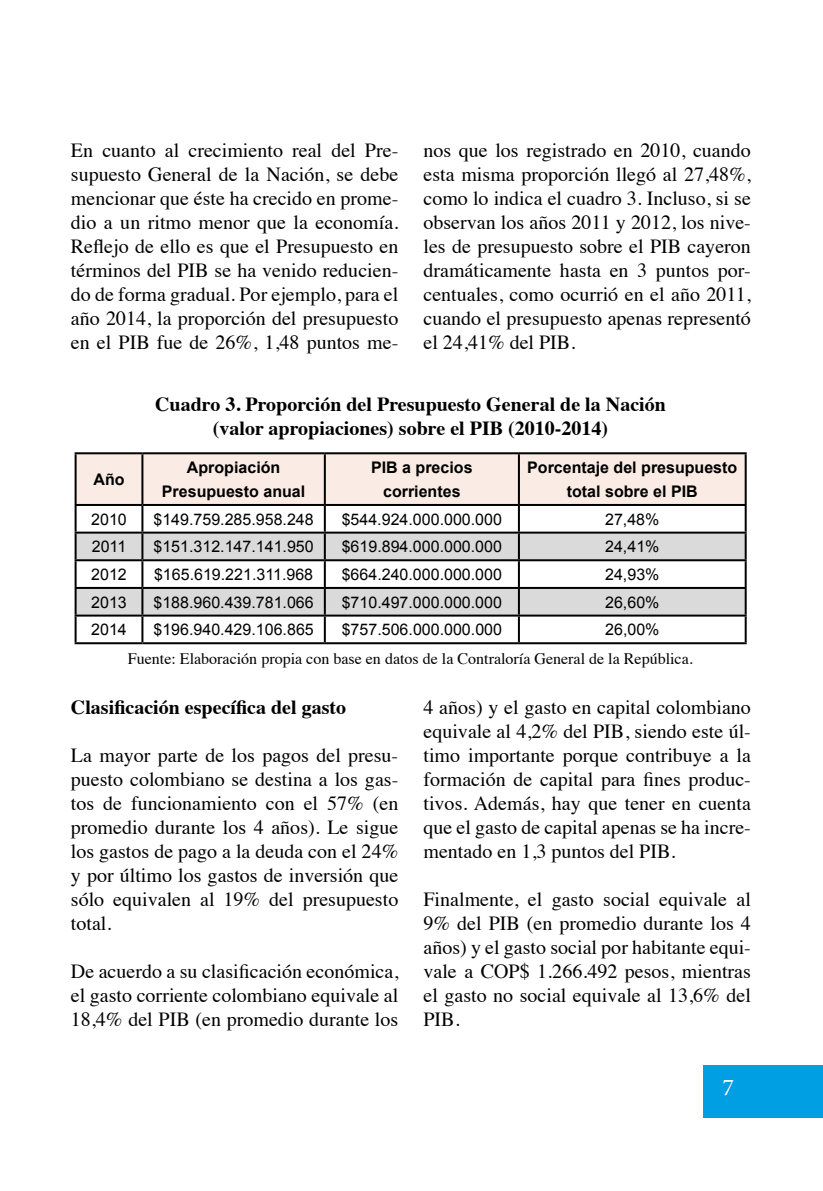
<style>
.page{position:relative;width:823px;height:1191px;background:#fff}
.page>*{position:absolute;margin:0;border:0;box-sizing:border-box;transform-origin:0 0}
.t1{font:24px "Minion Pro";color:#fff}
.t2{font:20px/24px "Times";color:#000;text-align:justify}
.t3{font:700 20px/24px "Times";color:#000;text-align:center}
.t4{font:16px "Arial";color:#000}
.t5{font:700 16px/24px "Arial";color:#000;text-align:center}
.t6{font:16px "Times";color:#000}
</style>
<div class="page">
<div style="left:703px;top:1064px;width:119px;height:53px;background:#009ee3"></div>
<div style="left:77px;top:454px;width:667px;height:50px;background:#faebe4"></div>
<svg style="left:77px;top:533px;width:667px;height:81px;fill:#dadada"></svg>
<hr style="left:75px;top:452px;width:67px;height:2px;background:#000">
<hr style="left:75px;top:454px;width:2px;height:50px;background:#000">
<hr style="left:142px;top:452px;width:182px;height:2px;background:#000">
<hr style="left:141px;top:454px;width:2px;height:50px;background:#000">
<hr style="left:324px;top:452px;width:194px;height:2px;background:#000">
<hr style="left:323px;top:454px;width:2px;height:50px;background:#000">
<hr style="left:518px;top:452px;width:228px;height:2px;background:#000">
<hr style="left:517px;top:454px;width:2px;height:50px;background:#000">
<hr style="left:744px;top:454px;width:2px;height:50px;background:#000">
<hr style="left:75px;top:504px;width:67px;height:2px;background:#000">
<hr style="left:75px;top:506px;width:2px;height:25px;background:#000">
<hr style="left:142px;top:504px;width:182px;height:2px;background:#000">
<hr style="left:141px;top:506px;width:2px;height:25px;background:#000">
<hr style="left:324px;top:504px;width:194px;height:2px;background:#000">
<hr style="left:323px;top:506px;width:2px;height:25px;background:#000">
<hr style="left:518px;top:504px;width:228px;height:2px;background:#000">
<hr style="left:517px;top:506px;width:2px;height:25px;background:#000">
<hr style="left:744px;top:506px;width:2px;height:25px;background:#000">
<hr style="left:75px;top:531px;width:67px;height:2px;background:#000">
<hr style="left:75px;top:533px;width:2px;height:26px;background:#000">
<hr style="left:142px;top:531px;width:182px;height:2px;background:#000">
<hr style="left:141px;top:533px;width:2px;height:26px;background:#000">
<hr style="left:324px;top:531px;width:194px;height:2px;background:#000">
<hr style="left:323px;top:533px;width:2px;height:26px;background:#000">
<hr style="left:518px;top:531px;width:228px;height:2px;background:#000">
<hr style="left:517px;top:533px;width:2px;height:26px;background:#000">
<hr style="left:744px;top:533px;width:2px;height:26px;background:#000">
<hr style="left:75px;top:559px;width:67px;height:2px;background:#000">
<hr style="left:75px;top:561px;width:2px;height:26px;background:#000">
<hr style="left:142px;top:559px;width:182px;height:2px;background:#000">
<hr style="left:141px;top:561px;width:2px;height:26px;background:#000">
<hr style="left:324px;top:559px;width:194px;height:2px;background:#000">
<hr style="left:323px;top:561px;width:2px;height:26px;background:#000">
<hr style="left:518px;top:559px;width:228px;height:2px;background:#000">
<hr style="left:517px;top:561px;width:2px;height:26px;background:#000">
<hr style="left:744px;top:561px;width:2px;height:26px;background:#000">
<hr style="left:75px;top:587px;width:67px;height:2px;background:#000">
<hr style="left:75px;top:589px;width:2px;height:25px;background:#000">
<hr style="left:142px;top:587px;width:182px;height:2px;background:#000">
<hr style="left:141px;top:589px;width:2px;height:25px;background:#000">
<hr style="left:324px;top:587px;width:194px;height:2px;background:#000">
<hr style="left:323px;top:589px;width:2px;height:25px;background:#000">
<hr style="left:518px;top:587px;width:228px;height:2px;background:#000">
<hr style="left:517px;top:589px;width:2px;height:25px;background:#000">
<hr style="left:744px;top:589px;width:2px;height:25px;background:#000">
<hr style="left:75px;top:614px;width:67px;height:2px;background:#000">
<hr style="left:75px;top:616px;width:2px;height:26px;background:#000">
<hr style="left:142px;top:614px;width:182px;height:2px;background:#000">
<hr style="left:141px;top:616px;width:2px;height:26px;background:#000">
<hr style="left:324px;top:614px;width:194px;height:2px;background:#000">
<hr style="left:323px;top:616px;width:2px;height:26px;background:#000">
<hr style="left:518px;top:614px;width:228px;height:2px;background:#000">
<hr style="left:517px;top:616px;width:2px;height:26px;background:#000">
<hr style="left:744px;top:616px;width:2px;height:26px;background:#000">
<hr style="left:75px;top:642px;width:67px;height:2px;background:#000">
<hr style="left:142px;top:642px;width:182px;height:2px;background:#000">
<hr style="left:324px;top:642px;width:194px;height:2px;background:#000">
<hr style="left:518px;top:642px;width:228px;height:2px;background:#000">
<p class="t2" style="left:71px;top:136px;width:329px">En cuanto al crecimiento real del Pre&shy;supuesto General de la Nación, se debe mencionar que éste ha crecido en prome&shy;dio a un ritmo menor que la economía.<br>Reflejo de ello es que el Presupuesto en términos del PIB se ha venido reducien&shy;do de forma gradual. Por ejemplo, para el año 2014, la proporción del presupuesto en el PIB fue de 26%, 1,48 puntos me-</p>
<p class="t2" style="left:423px;top:136px;width:329px">nos que los registrado en 2010, cuando esta misma proporción llegó al 27,48%, como lo indica el cuadro 3. Incluso, si se observan los años 2011 y 2012, los nive&shy;les de presupuesto sobre el PIB cayeron dramáticamente hasta en 3 puntos por&shy;centuales, como ocurrió en el año 2011, cuando el presupuesto apenas representó el 24,41% del PIB.</p>
<p class="t5" style="left:93px;top:468px;width:33px">Año</p>
<p class="t3" style="left:155px;top:390px;width:512px">Cuadro 3. Proporción del Presupuesto General de la Nación (valor apropiaciones) sobre el PIB (2010-2014)</p>
<p class="t5" style="left:162px;top:456px;width:145px">Apropiación<br>Presupuesto anual</p>
<p class="t5" style="left:371px;top:456px;width:103px">PIB a precios corrientes</p>
<p class="t5" style="left:527px;top:456px;width:211px">Porcentaje del presupuesto total sobre el PIB</p>
<p class="t4" style="left:91px;top:508px;width:37px">2010</p>
<p class="t4" style="left:153px;top:508px;width:162px">$149.759.285.958.248</p>
<p class="t4" style="left:341px;top:508px;width:162px">$544.924.000.000.000</p>
<p class="t4" style="left:604px;top:508px;width:56px">27,48%</p>
<p class="t4" style="left:92px;top:536px;width:36px">2011</p>
<p class="t4" style="left:153px;top:536px;width:162px">$151.312.147.141.950</p>
<p class="t4" style="left:341px;top:536px;width:162px">$619.894.000.000.000</p>
<p class="t4" style="left:604px;top:536px;width:56px">24,41%</p>
<p class="t4" style="left:91px;top:564px;width:37px">2012</p>
<p class="t4" style="left:154px;top:564px;width:160px">$165.619.221.311.968</p>
<p class="t4" style="left:341px;top:564px;width:162px">$664.240.000.000.000</p>
<p class="t4" style="left:604px;top:564px;width:56px">24,93%</p>
<p class="t4" style="left:91px;top:591px;width:37px">2013</p>
<p class="t4" style="left:153px;top:591px;width:162px">$188.960.439.781.066</p>
<p class="t4" style="left:341px;top:591px;width:162px">$710.497.000.000.000</p>
<p class="t4" style="left:604px;top:591px;width:56px">26,60%</p>
<p class="t4" style="left:91px;top:619px;width:37px">2014</p>
<p class="t4" style="left:153px;top:619px;width:162px">$196.940.429.106.865</p>
<p class="t4" style="left:341px;top:619px;width:162px">$757.506.000.000.000</p>
<p class="t4" style="left:604px;top:619px;width:56px">26,00%</p>
<p class="t6" style="left:128px;top:644px;width:566px">Fuente: Elaboración propia con base en datos de la Contraloría General de la República.</p>
<p class="t3" style="left:71px;top:693px;width:277px">Clasificación específica del gasto</p>
<p class="t2" style="left:71px;top:741px;width:329px">La mayor parte de los pagos del presu&shy;puesto colombiano se destina a los gas&shy;tos de funcionamiento con el 57% (en promedio durante los 4 años). Le sigue los gastos de pago a la deuda con el 24% y por último los gastos de inversión que sólo equivalen al 19% del presupuesto total.</p>
<p class="t2" style="left:71px;top:957px;width:329px">De acuerdo a su clasificación económica, el gasto corriente colombiano equivale al 18,4% del PIB (en promedio durante los</p>
<p class="t2" style="left:423px;top:693px;width:329px">4 años) y el gasto en capital colombiano equivale al 4,2% del PIB, siendo este úl&shy;timo importante porque contribuye a la formación de capital para fines produc&shy;tivos. Además, hay que tener en cuenta que el gasto de capital apenas se ha incre&shy;mentado en 1,3 puntos del PIB.</p>
<p class="t2" style="left:423px;top:885px;width:329px">Finalmente, el gasto social equivale al 9% del PIB (en promedio durante los 4 años) y el gasto social por habitante equi&shy;vale a COP$ 1.266.492 pesos, mientras el gasto no social equivale al 13,6% del PIB.</p>
<p class="t1" style="left:722px;top:1071px;width:13px">7</p>
</div>
